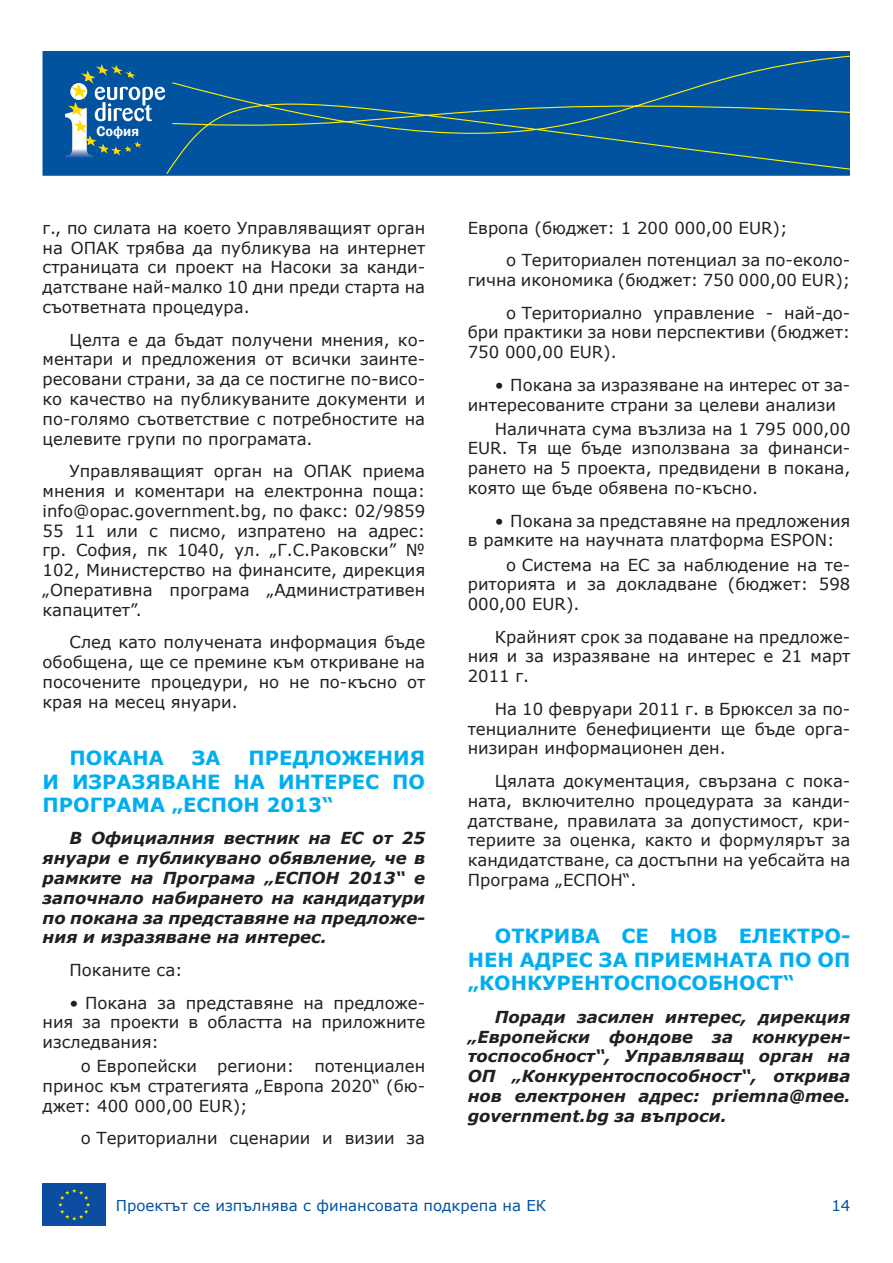
<style>
.page{position:relative;width:893px;height:1263px;background:#fff}
.page>*{position:absolute;margin:0;border:0;box-sizing:border-box;transform-origin:0 0}
.t1{font:700 19.5px/23.4px "Verdana";color:#00aeef}
.t2{font:16.5px/19.8px "Verdana";color:#231f20;text-align:justify}
.t3{font:italic 700 16.5px/19.8px "Verdana";color:#231f20;text-align:justify}
.t4{font:15px "Verdana";color:#0153a0}
.t5{font:600 14.25px "Franklin Gothic";color:#fff}
</style>
<div class="page">
<div style="left:43px;top:51px;width:807px;height:125px;background:#0153a0"></div>
<svg style="left:128px;top:55px;width:722px;height:121px"></svg>
<div style="left:57px;top:57px;width:115px;height:110px;background:#0153a0;border-radius:10px"></div>
<svg style="left:65px;top:64px;width:100px;height:94px"></svg>
<div style="left:43px;top:1183px;width:63px;height:43px;background:#0d4da1"></div>
<svg style="left:58px;top:1189px;width:32px;height:31px"></svg>
<p class="t5" style="left:96px;top:123px;width:44px">София</p>
<p class="t2" style="left:43px;top:218px;width:384px">г., по силата на което Управляващият орган на ОПАК трябва да публикува на интернет страницата си проект на Насоки за канди&shy;датстване най-малко 10 дни преди старта на съответната процедура.</p>
<p class="t2" style="left:43px;top:329px;width:384px;text-indent:27px">Целта е да бъдат получени мнения, ко&shy;ментари и предложения от всички заинте&shy;ресовани страни, за да се постигне по-висо&shy;ко качество на публикуваните документи и по-голямо съответствие с потребностите на целевите групи по програмата.</p>
<p class="t2" style="left:43px;top:461px;width:384px;text-indent:27px">Управляващият орган на ОПАК приема мнения и коментари на електронна поща: info@opac.government.bg, по факс: 02/9859<br>55 11 или с писмо, изпратено на адрес: гр. София, пк 1040, ул. „Г.С.Раковски” № 102, Министерство на финансите, дирекция „Оперативна програма „Административен капацитет”.</p>
<p class="t2" style="left:43px;top:632px;width:384px;text-indent:27px">След като получената информация бъде обобщена, ще се премине към откриване на посочените процедури, но не по-късно от края на месец януари.</p>
<p class="t1" style="left:70px;top:746px;width:96px">П окана</p>
<p class="t1" style="left:192px;top:746px;width:30px">за</p>
<p class="t1" style="left:43px;top:746px;width:384px;text-align:justify;text-indent:206px">предложе ния и изразяване на инте рес по П рограма „ЕСПОН</p>
<p class="t1" style="left:267px;top:793px;width:68px">2013“</p>
<p class="t3" style="left:43px;top:828px;width:384px;text-indent:27px">В Официалния вестник на ЕС от 25 януари е публикувано обявление, че в рамките на Програма „ЕСПОН 2013“ е започнало набирането на кандидатури по поканa за представяне на предложе&shy;ния и изразяване на интерес.</p>
<p class="t2" style="left:70px;top:960px;width:115px">Поканите са:</p>
<p class="t2" style="left:43px;top:992px;width:384px;text-indent:27px">• Покана за представяне на предложе&shy;ния за проекти в областта на приложните изследвания:</p>
<p class="t2" style="left:43px;top:1056px;width:384px;text-indent:38px">o Европейски региони: потенциален принос към стратегията „Европа 2020“ (бю&shy;джет: 400 000,00 EUR);</p>
<p class="t2" style="left:81px;top:1128px;width:346px">o Териториални сценарии и визии за</p>
<p class="t2" style="left:506px;top:211px;width:346px;line-height:32.5px;text-indent:-38px">Европа (бюджет: 1 200 000,00 EUR);<br>o Териториален потенциал за по-еколо-</p>
<p class="t2" style="left:468px;top:264px;width:384px;line-height:32.5px;text-align:right">гична икономика (бюджет: 750 000,00 EUR); o Териториално управление - най-до-</p>
<p class="t2" style="left:468px;top:322px;width:384px">бри практики за нови перспективи (бюджет:<br>750 000,00 EUR).</p>
<p class="t2" style="left:468px;top:375px;width:384px;text-indent:27px">• Покана за изразяване на интерес от за&shy;интересованите страни за целеви анализи</p>
<p class="t2" style="left:468px;top:419px;width:384px;text-indent:27px">Наличната сума възлиза на 1 795 000,00<br>EUR. Тя ще бъде използвана за финанси&shy;рането на 5 проекта, предвидени в покана, която ще бъде обявена по-късно.</p>
<p class="t2" style="left:468px;top:511px;width:384px;text-indent:27px">• Покана за представяне на предложения в рамките на научната платформа ESPON:</p>
<p class="t2" style="left:468px;top:554px;width:384px;text-indent:38px">o Система на ЕС за наблюдение на те&shy;риторията и за докладване (бюджет: 598<br>000,00 EUR).</p>
<p class="t2" style="left:468px;top:627px;width:384px;text-indent:27px">Крайният срок за подаване на предложе&shy;ния и за изразяване на интерес е 21 март 2011 г.</p>
<p class="t2" style="left:468px;top:699px;width:384px;text-indent:27px">На 10 февруари 2011 г. в Брюксел за по&shy;тенциалните бенефициенти ще бъде орга&shy;низиран информационен ден.</p>
<p class="t2" style="left:468px;top:771px;width:384px;text-indent:27px">Цялата документация, свързана с пока&shy;ната, включително процедурата за канди&shy;датстване, правилата за допустимост, кри&shy;териите за оценка, както и формулярът за кандидатстване, са достъпни на уебсайта на Програма „ЕСПОН“.</p>
<p class="t1" style="left:468px;top:924px;width:384px;text-indent:27px">Oткрива се нов еле ктро&shy;нен адрес за П риемната по ОП „Конкуре нтоспособност“</p>
<p class="t3" style="left:468px;top:1006px;width:384px;text-indent:27px">Поради засилен интерес, дирекция „Европейски фондове за конкурен&shy;тоспособност“, Управляващ орган на ОП „Конкурентоспособност“, открива нов електронен адрес: priemna@mee. government.bg за въпроси.</p>
<p class="t4" style="left:116px;top:1195px;width:432px">Проектът се изпълнява с финансовата подкрепа на ЕК</p>
<p class="t4" style="left:831px;top:1195px;width:21px">14</p>
</div>
